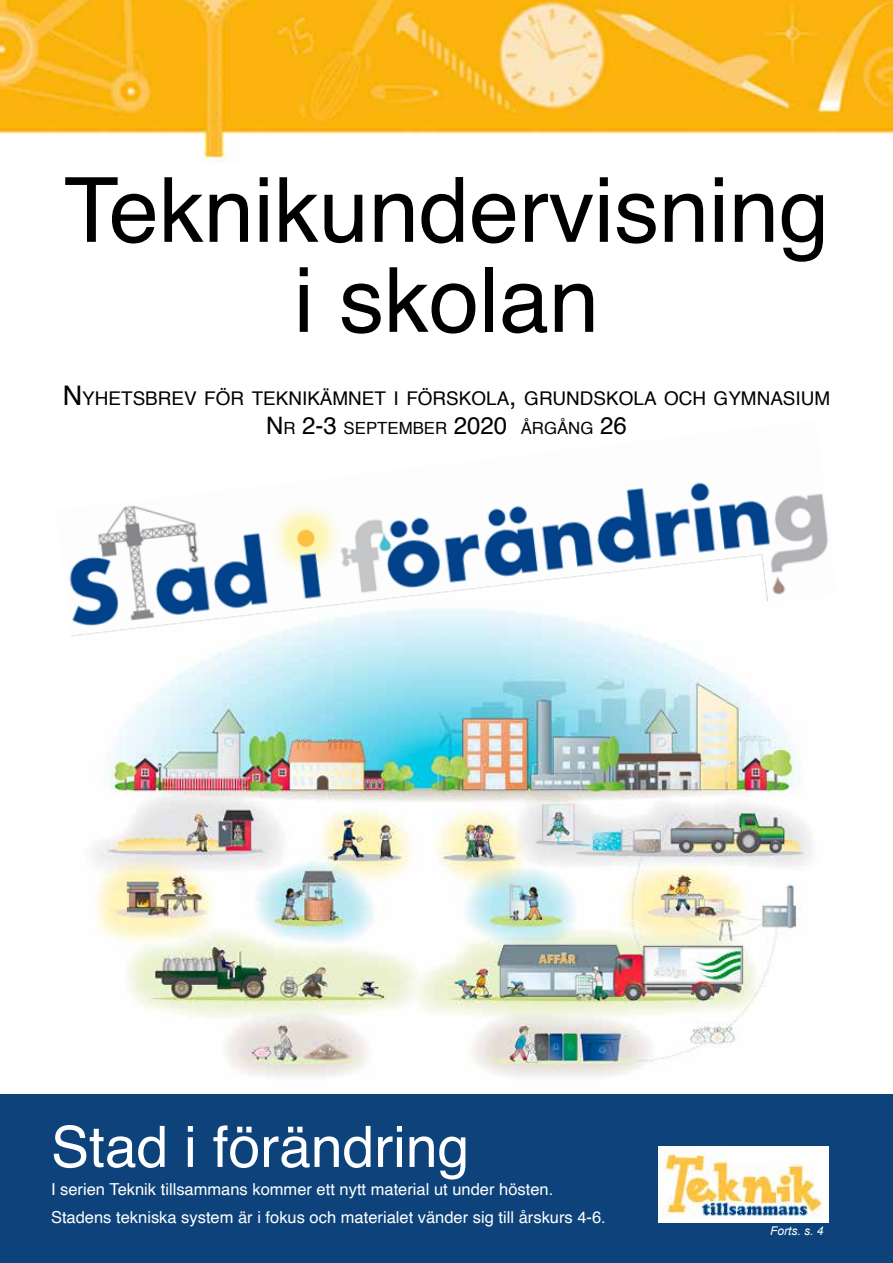
<style>
.page{position:relative;width:893px;height:1263px;background:#fff}
.page>*{position:absolute;margin:0;border:0;box-sizing:border-box;transform-origin:0 0}
.t1{font:90px/90px "Helvetica";color:#000;text-align:center}
.t2{font:57px "Helvetica";color:#fff}
.t3{font:18.9px "Helvetica";color:#000}
.t4{font:16.8px "Helvetica";color:#000}
.t5{font:16.5px/27.9px "Helvetica";color:#fff}
.t6{font:italic 12px "Arial";color:#fff}
.s1{font-size:27px}
.s2{font-size:24px}
</style>
<div class="page">
<div style="left:0;top:1094px;width:893px;height:169px;background:#0d437a"></div>
<img style="left:0;top:0;width:893px;height:163px">
<img style="left:659px;top:1146px;width:170px;height:76px">
<img style="left:94px;top:683px;width:717px;height:394px">
<img style="left:69px;top:482px;width:759px;height:201px">
<h1 class="t1" style="left:64px;top:168px;width:767px">Teknikundervisning i skolan</h1>
<p class="t3" style="left:63px;top:384px;width:769px"><span class="s1">N</span>YHETSBREV FÖR TEKNIKÄMNET I FÖRSKOLA<span class="s1">,</span> GRUNDSKOLA OCH GYMNASIUM</p>
<p class="t4" style="left:266px;top:415px;width:362px"><span class="s2">N</span>R <span class="s2">2-3</span> SEPTEMBER <span class="s2">2020</span> ÅRGÅNG <span class="s2">26</span></p>
<h2 class="t2" style="left:51px;top:1103px;width:420px">Stad i förändring</h2>
<p class="t5" style="left:51px;top:1176px;width:556px">I serien Teknik tillsammans kommer ett nytt material ut under hösten.<br>Stadens tekniska system är i fokus och materialet vänder sig till årskurs 4-6.</p>
<p class="t6" style="left:770px;top:1223px;width:55px">Forts. s. 4</p>
</div>
